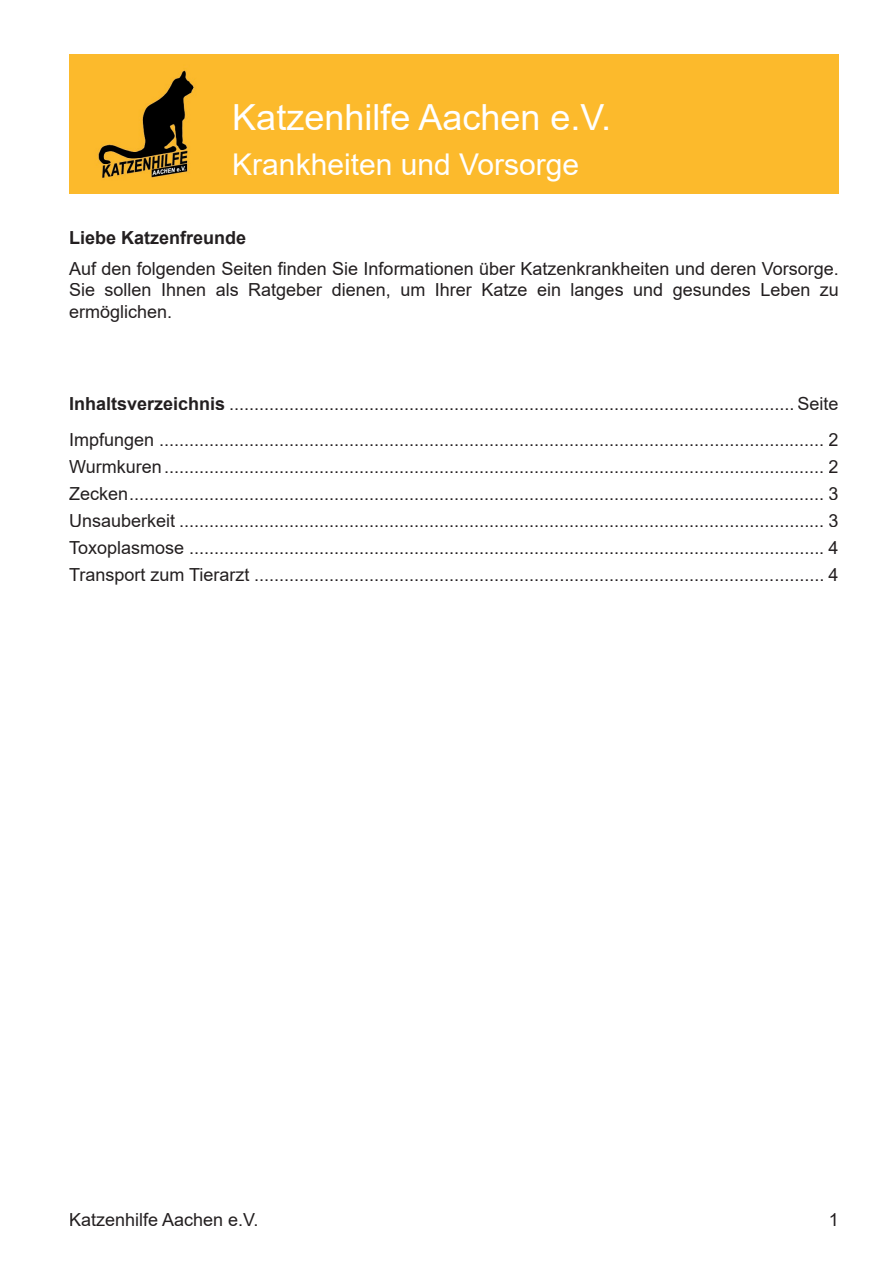
<style>
.page{position:relative;width:893px;height:1263px;background:#fff}
.page>*{position:absolute;margin:0;border:0;box-sizing:border-box;transform-origin:0 0}
.t1{font:36px "Arial";color:#fff}
.t2{font:30px "Arial";color:#fff}
.t3{font:18px/27px "Arial";color:#231f20;text-align:justify}
.t4{font:700 18px "Arial";color:#231f20}
.s1{font-weight:700}
</style>
<div class="page">
<div style="left:69px;top:54px;width:770px;height:140px;background:#fcba2c"></div>
<h1 class="t1" style="left:232px;top:92px;width:380px">Katzenhilfe Aachen e.V.</h1>
<h2 class="t2" style="left:232px;top:144px;width:348px">Krankheiten und Vorsorge</h2>
<p class="t4" style="left:69px;top:225px;width:179px">Liebe Katzenfreunde</p>
<p class="t3" style="left:69px;top:257px;width:771px;line-height:21.6px">Auf den folgenden Seiten finden Sie Informationen über Katzenkrankheiten und deren Vorsorge.<br>Sie sollen Ihnen als Ratgeber dienen, um Ihrer Katze ein langes und gesundes Leben zu ermöglichen.</p>
<p class="t3" style="left:69px;top:385px;width:771px;line-height:36px"><span class="s1">Inhaltsverzeichnis</span> ................................................................................................................. Seite<br>Impfungen ..................................................................................................................................... 2</p>
<p class="t3" style="left:69px;top:453px;width:771px">Wurmkuren.................................................................................................................................... 2<br>Zecken........................................................................................................................................... 3<br>Unsauberkeit ................................................................................................................................. 3<br>Toxoplasmose ............................................................................................................................... 4<br>Transport zum Tierarzt .................................................................................................................. 4</p>
<p class="t3" style="left:69px;top:1206px;width:191px">Katzenhilfe Aachen e.V.</p>
<p class="t3" style="left:829px;top:1206px;width:12px">1</p>
</div>
